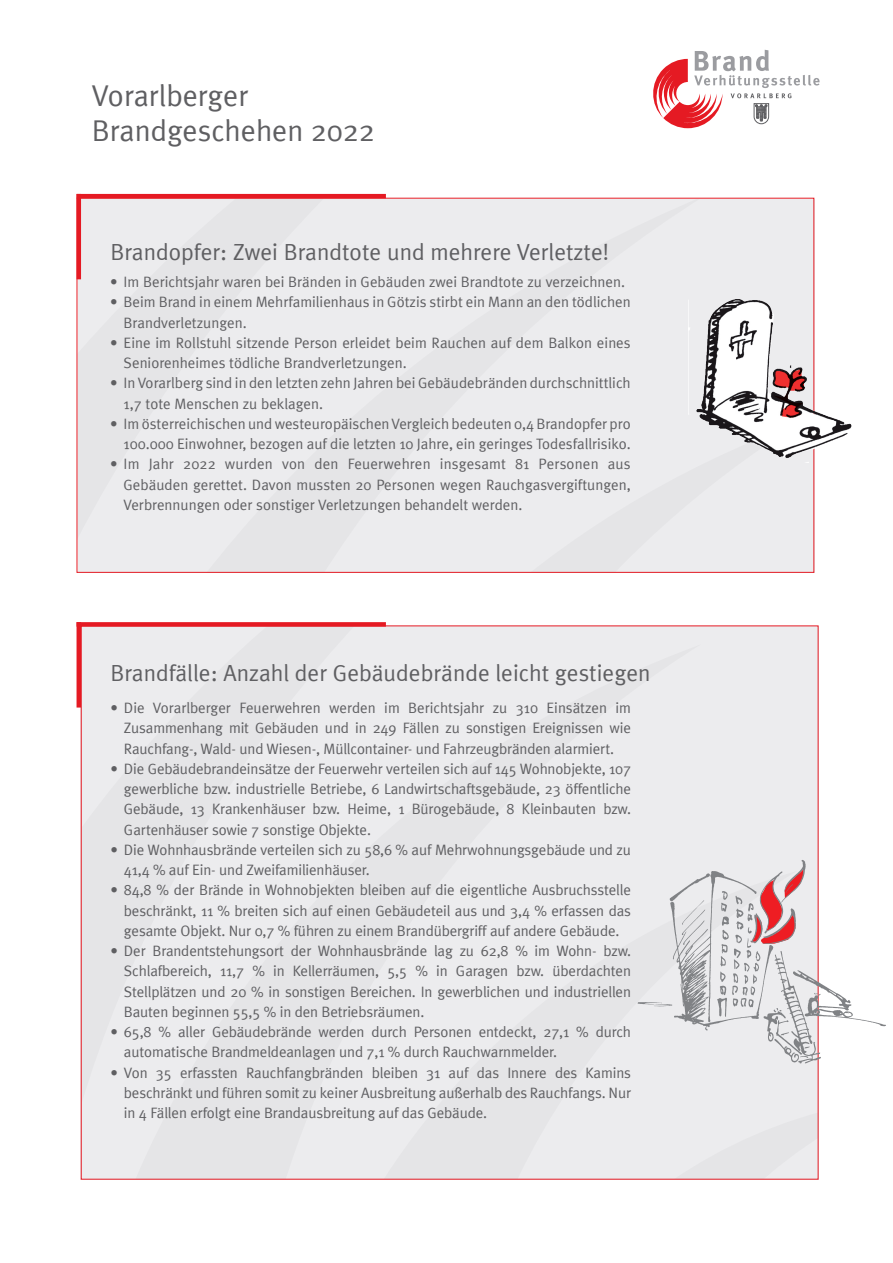
<style>
.page{position:relative;width:893px;height:1263px;background:#fff}
.page>*{position:absolute;margin:0;border:0;box-sizing:border-box;transform-origin:0 0}
.t1{font:30px "Meta Plus";color:#5f5f62}
.Titel{font:23.25px "Meta Plus";color:#5f5f62}
.t2{font:15px/20.2px "Meta Plus";color:#5f5f62;text-align:justify}
</style>
<div class="page">
<div style="left:79px;top:199px;width:736px;height:374px;background:#ececee"></div>
<svg style="left:653px;top:50px;width:166px;height:78px"></svg>
<div style="left:82px;top:627px;width:735px;height:552px;background:#ececee"></div>
<div style="left:534px;top:973px;width:283px;height:206px;background:#ececee"></div>
<hr style="left:77px;top:194px;width:309px;height:4px;background:#e51a23">
<div style="left:77px;top:622px;width:309px;height:5px;background:#e51a23"></div>
<hr style="left:77px;top:194px;width:4px;height:85px;background:#e51a23">
<hr style="left:77px;top:622px;width:4px;height:85px;background:#e51a23">
<img style="left:634px;top:860px;width:252px;height:212px">
<img style="left:688px;top:293px;width:164px;height:169px">
<p class="t1" style="left:92px;top:79px;width:158px">Vorarlberger</p>
<p class="t1" style="left:92px;top:113px;width:284px">Brandgeschehen 2022</p>
<p class="Titel" style="left:110px;top:239px;width:500px">Brandopfer: Zwei Brandtote und mehrere Verletzte!</p>
<p class="t2" style="left:110px;top:272px;width:516px">• Im Berichtsjahr waren bei Bränden in Gebäuden zwei Brandtote zu verzeichnen.</p>
<p class="t2" style="left:124px;top:292px;width:509px;text-indent:-14px">• Beim Brand in einem Mehrfamilienhaus in Götzis stirbt ein Mann an den tödlichen<br>Brandverletzungen.</p>
<p class="t2" style="left:124px;top:332px;width:508px;text-indent:-14px">• Eine im Rollstuhl sitzende Person erleidet beim Rauchen auf dem Balkon eines<br>Seniorenheimes tödliche Brandverletzungen.</p>
<p class="t2" style="left:124px;top:373px;width:509px;text-indent:-14px">• In Vorarlberg sind in den letzten zehn Jahren bei Gebäudebränden durchschnittlich<br>1,7 tote Menschen zu beklagen.</p>
<p class="t2" style="left:110px;top:413px;width:522px;text-align:right">• Imösterreichischen undwesteuropäischenVergleich bedeuten 0,4 Brandopfer pro<br>100.000 Einwohner, bezogen auf die letzten 10 Jahre, ein geringes Todesfallrisiko.</p>
<p class="t2" style="left:124px;top:454px;width:509px;text-indent:-14px">• Im Jahr 2022 wurden von den Feuerwehren insgesamt 81 Personen aus Gebäuden gerettet. Davon mussten 20 Personen wegen Rauchgasvergiftungen, Verbrennungen oder sonstiger Verletzungen behandelt werden.</p>
<p class="Titel" style="left:110px;top:659px;width:541px">Brandfälle: Anzahl der Gebäudebrände leicht gestiegen</p>
<p class="t2" style="left:124px;top:698px;width:509px;text-indent:-14px">• Die Vorarlberger Feuerwehren werden im Berichtsjahr zu 310 Einsätzen im Zusammenhang mit Gebäuden und in 249 Fällen zu sonstigen Ereignissen wie Rauchfang-, Wald- und Wiesen-, Müllcontainer- und Fahrzeugbränden alarmiert.</p>
<p class="t2" style="left:124px;top:758px;width:509px;text-indent:-14px">• Die Gebäudebrandeinsätze der Feuerwehr verteilen sich auf 145 Wohnobjekte, 107 gewerbliche bzw. industrielle Betriebe, 6 Landwirtschaftsgebäude, 23 öffentliche Gebäude, 13 Krankenhäuser bzw. Heime, 1 Bürogebäude, 8 Kleinbauten bzw.<br>Gartenhäuser sowie 7 sonstige Objekte.</p>
<p class="t2" style="left:124px;top:839px;width:509px;text-indent:-14px">• Die Wohnhausbrände verteilen sich zu 58,6 % auf Mehrwohnungsgebäude und zu<br>41,4 % auf Ein- und Zweifamilienhäuser.</p>
<p class="t2" style="left:124px;top:880px;width:509px;text-indent:-14px">• 84,8 % der Brände in Wohnobjekten bleiben auf die eigentliche Ausbruchsstelle beschränkt, 11 % breiten sich auf einen Gebäudeteil aus und 3,4 % erfassen das gesamte Objekt. Nur 0,7 % führen zu einem Brandübergriff auf andere Gebäude.</p>
<p class="t2" style="left:124px;top:941px;width:509px;text-indent:-14px">• Der Brandentstehungsort der Wohnhausbrände lag zu 62,8 % im Wohn- bzw.<br>Schlafbereich, 11,7 % in Kellerräumen, 5,5 % in Garagen bzw. überdachten Stellplätzen und 20 % in sonstigen Bereichen. In gewerblichen und industriellen Bauten beginnen 55,5 % in den Betriebsräumen.</p>
<p class="t2" style="left:124px;top:1022px;width:509px;text-indent:-14px">• 65,8 % aller Gebäudebrände werden durch Personen entdeckt, 27,1 % durch automatische Brandmeldeanlagen und 7,1 % durch Rauchwarnmelder.</p>
<p class="t2" style="left:124px;top:1062px;width:509px;text-indent:-14px">• Von 35 erfassten Rauchfangbränden bleiben 31 auf das Innere des Kamins beschränkt und führen somit zu keiner Ausbreitung außerhalb des Rauchfangs. Nur in 4 Fällen erfolgt eine Brandausbreitung auf das Gebäude.</p>
</div>
